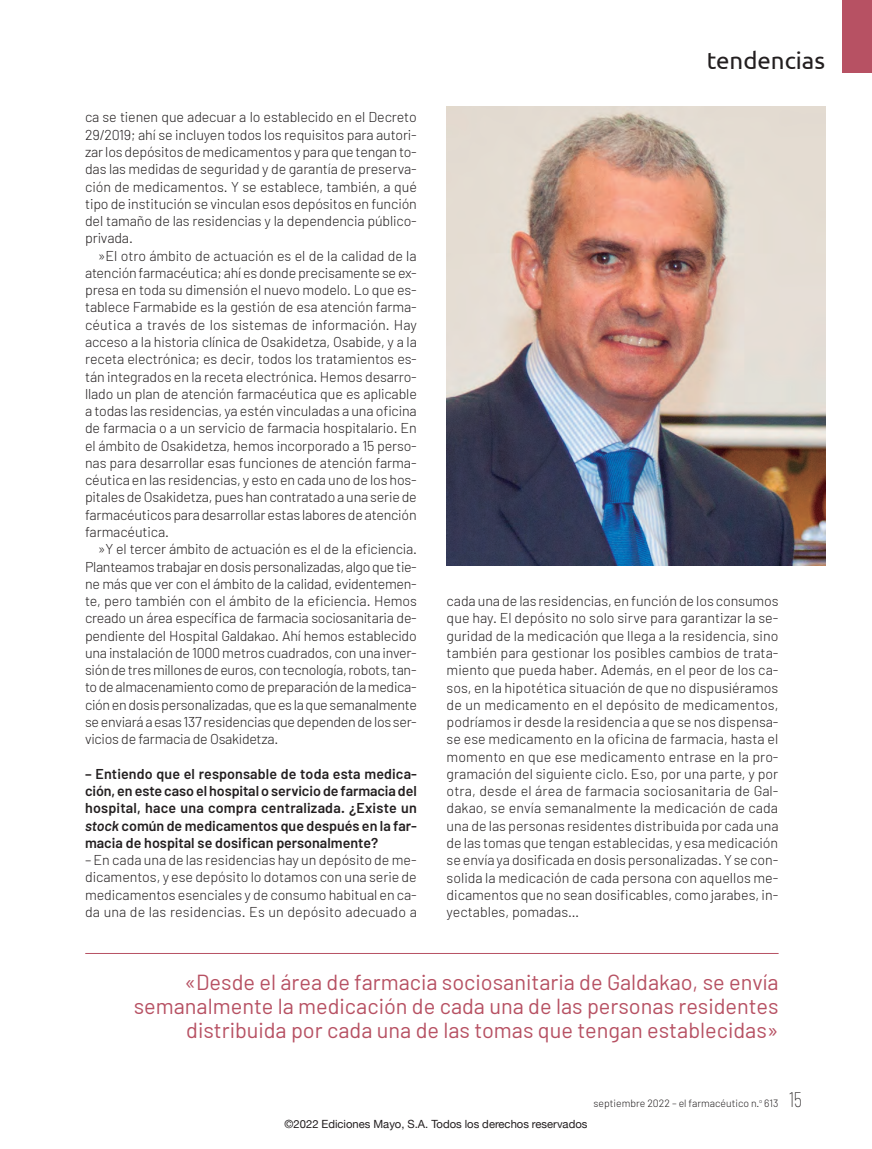
<style>
.page{position:relative;width:872px;height:1149px;background:#fff}
.page>*{position:absolute;margin:0;border:0;box-sizing:border-box;transform-origin:0 0}
.t1{font:24px "Ubuntu";color:#231f20}
.FRASE_DESTACADA_peu{font:21.75px/24px "Barlow";color:#b75163;text-align:right}
.TEXT_GENERAL_sense_e{font:300 14.25px/17.2px "Barlow";color:#231f20;text-align:justify}
.TEXT_GENERAL{font:300 14.25px/17.2px "Barlow";letter-spacing:-.02em;color:#231f20;text-align:justify}
.VIS_A_VIS_-_pregunta{font:600 14.25px/17.2px "Barlow";color:#231f20;text-align:justify}
.t2{font:11.25px "Helvetica Neue";color:#231f20}
.t3{font:300 10.5px "Barlow";color:#231f20}
.s1{font-style:italic}
.s2{font-family:"Barlow Condensed";font-weight:100;font-size:21px}
</style>
<div class="page">
<div style="left:842px;top:0;width:30px;height:72px;background:#b75163"></div>
<hr style="left:85px;top:952px;width:693px;height:1px;background:#b75163">
<img style="left:446px;top:106px;width:379px;height:460px">
<p class="TEXT_GENERAL_sense_e" style="left:85px;top:108px;width:333px">ca se tienen que adecuar a lo establecido en el Decreto 29/2019; ahí se incluyen todos los requisitos para autori&shy;zar los depósitos de medicamentos y para que tengan to&shy;das las medidas de seguridad y de garantía de preserva&shy;ción de medicamentos. Y se establece, también, a qué tipo de institución se vinculan esos depósitos en función del tamaño de las residencias y la dependencia público&shy;privada.</p>
<p class="TEXT_GENERAL" style="left:85px;top:246px;width:333px;text-indent:13px">»El otro ámbito de actuación es el de la calidad de la atención farmacéutica; ahí es donde precisamente se ex&shy;presa en toda su dimensión el nuevo modelo. Lo que es&shy;tablece Farmabide es la gestión de esa atención farma&shy;céutica a través de los sistemas de información. Hay acceso a la historia clínica de Osakidetza, Osabide, y a la receta electrónica; es decir, todos los tratamientos es&shy;tán integrados en la receta electrónica. Hemos desarro&shy;llado un plan de atención farmacéutica que es aplicable a todas las residencias, ya estén vinculadas a una oficina de farmacia o a un servicio de farmacia hospitalario. En el ámbito de Osakidetza, hemos incorporado a 15 perso&shy;nas para desarrollar esas funciones de atención farma&shy;céutica en las residencias, y esto en cada uno de los hos&shy;pitales de Osakidetza, pues han contratado a una serie de farmacéuticos para desarrollar estas labores de atención farmacéutica.</p>
<p class="TEXT_GENERAL" style="left:85px;top:540px;width:333px;text-indent:13px">»Y el tercer ámbito de actuación es el de la eficiencia.<br>Planteamos trabajar en dosis personalizadas, algo que tie&shy;ne más que ver con el ámbito de la calidad, evidentemen&shy;te, pero también con el ámbito de la eficiencia. Hemos creado un área específica de farmacia sociosanitaria de&shy;pendiente del Hospital Galdakao. Ahí hemos establecido una instalación de 1000 metros cuadrados, con una inver&shy;sión de tres millones de euros, con tecnología, robots, tan&shy;to de almacenamiento como de preparación de la medica&shy;ción en dosis personalizadas, que es la que semanalmente se enviará a esas 137 residencias que dependen de los ser&shy;vicios de farmacia de Osakidetza.</p>
<p class="VIS_A_VIS_-_pregunta" style="left:85px;top:764px;width:333px">– Entiendo que el responsable de toda esta medica&shy;ción, en este caso el hospital o servicio de farmacia del hospital, hace una compra centralizada. ¿Existe un <span class="s1">stock</span> común de medicamentos que después en la far&shy;macia de hospital se dosifican personalmente?</p>
<p class="TEXT_GENERAL_sense_e" style="left:85px;top:850px;width:333px">– En cada una de las residencias hay un depósito de me&shy;dicamentos, y ese depósito lo dotamos con una serie de medicamentos esenciales y de consumo habitual en ca&shy;da una de las residencias. Es un depósito adecuado a</p>
<h1 class="t1" style="left:706px;top:46px;width:120px">tendencias</h1>
<p class="TEXT_GENERAL_sense_e" style="left:446px;top:592px;width:333px">cada una de las residencias, en función de los consumos que hay. El depósito no solo sirve para garantizar la se&shy;guridad de la medicación que llega a la residencia, sino también para gestionar los posibles cambios de trata&shy;miento que pueda haber. Además, en el peor de los ca&shy;sos, en la hipotética situación de que no dispusiéramos de un medicamento en el depósito de medicamentos, podríamos ir desde la residencia a que se nos dispensa&shy;se ese medicamento en la oficina de farmacia, hasta el momento en que ese medicamento entrase en la pro&shy;gramación del siguiente ciclo. Eso, por una parte, y por otra, desde el área de farmacia sociosanitaria de Gal&shy;dakao, se envía semanalmente la medicación de cada una de las personas residentes distribuida por cada una de las tomas que tengan establecidas, y esa medicación se envía ya dosificada en dosis personalizadas. Y se con&shy;solida la medicación de cada persona con aquellos me&shy;dicamentos que no sean dosificables, como jarabes, in&shy;yectables, pomadas…</p>
<p class="FRASE_DESTACADA_peu" style="left:134px;top:969px;width:646px">«Desde el área de farmacia sociosanitaria de Galdakao, se envía semanalmente la medicación de cada una de las personas residentes distribuida por cada una de las tomas que tengan establecidas»</p>
<p class="t3" style="left:593px;top:1096px;width:210px">septiembre 2022 – el farmacéutico n.<sup>o</sup> 613 <span class="s2">15</span></p>
<p class="t2" style="left:284px;top:1114px;width:304px">©2022 Ediciones Mayo, S.A. Todos los derechos reservados</p>
</div>
